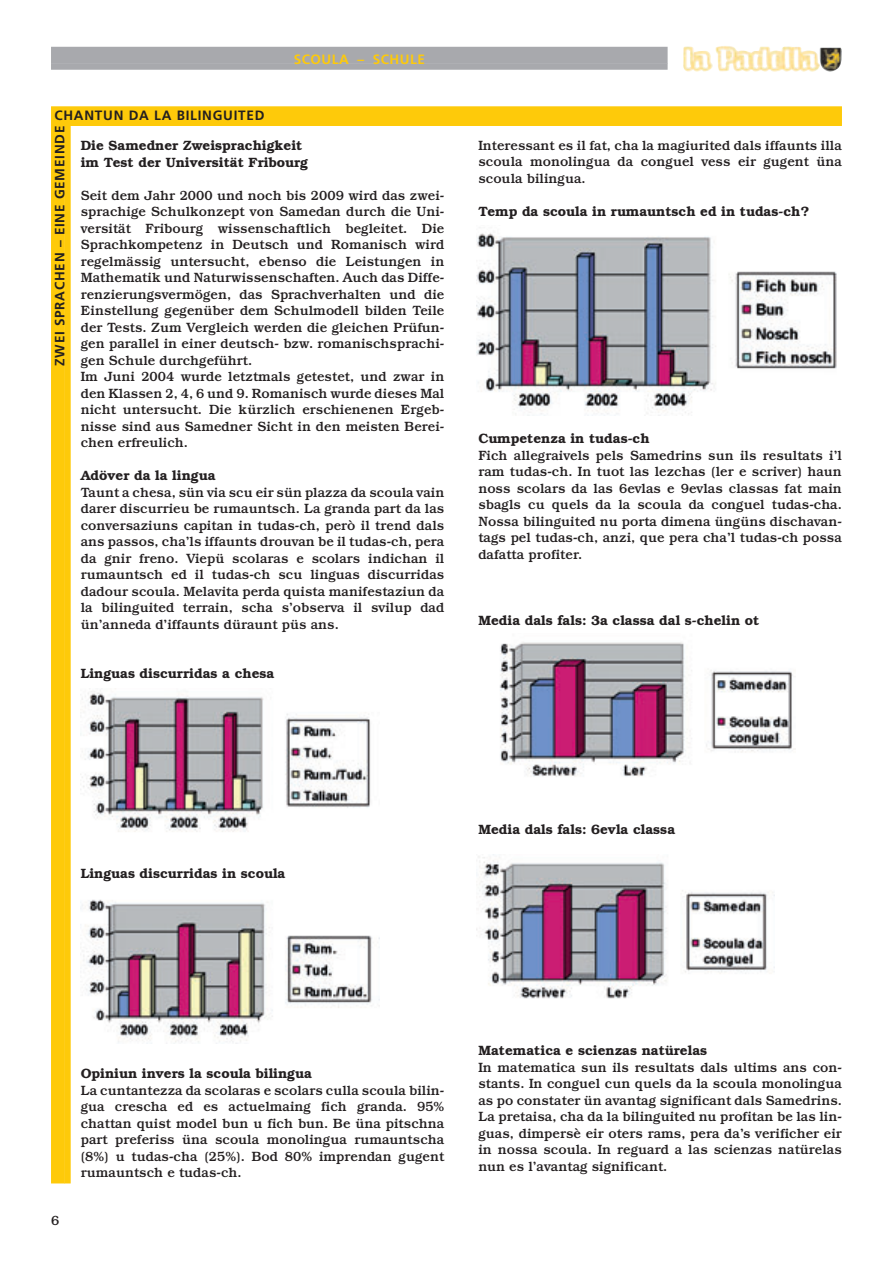
<style>
.page{position:relative;width:893px;height:1263px;background:#fff}
.page>*{position:absolute;margin:0;border:0;box-sizing:border-box;transform-origin:0 0}
.t1{font:500 13.5px/16.5px "Bookman";color:#231f20;text-align:justify}
.t2{font:600 13.5px/16.5px "Bookman";color:#231f20}
.t3{font:700 13.5px "Frutiger";letter-spacing:.055em;color:#231f20}
.t4{font:700 13.5px "Frutiger";letter-spacing:.04em;color:#feca0a}
</style>
<div class="page">
<img style="left:683px;top:46px;width:159px;height:26px">
<div style="left:51px;top:47px;width:617px;height:17px;background:#a8a9ad"></div>
<div style="left:51px;top:63px;width:617px;height:7px;background:#a8a9ad"></div>
<div style="left:51px;top:106px;width:791px;height:14px;background:#feca0a"></div>
<div style="left:51px;top:120px;width:791px;height:6px;background:#feca0a"></div>
<div style="left:51px;top:126px;width:14px;height:1057px;background:#feca0a"></div>
<div style="left:64px;top:126px;width:7px;height:1057px;background:#feca0a"></div>
<img style="left:82px;top:690px;width:289px;height:142px">
<img style="left:82px;top:899px;width:297px;height:144px">
<img style="left:476px;top:233px;width:361px;height:181px">
<img style="left:500px;top:642px;width:296px;height:135px">
<img style="left:476px;top:856px;width:299px;height:143px">
<p class="t4" style="left:294px;top:53px;width:133px">SCOULA – SCHULE</p>
<p class="t3" style="left:54px;top:110px;width:211px">CHANTUN DA LA BILINGUITED</p>
<p class="t3" style="left:54px;top:366px;width:242px;rotate:-90deg">ZWEI SPRACHEN – EINE GEMEINDE</p>
<p class="t2" style="left:81px;top:138px;width:229px">Die Samedner Zweisprachigkeit im Test der Universität Fribourg</p>
<p class="t1" style="left:81px;top:188px;width:365px;text-align:left">Seit dem Jahr 2000 und noch bis 2009 wird das zwei&shy;sprachige Schulkonzept von Samedan durch die Uni&shy;versität Fribourg wissenschaftlich begleitet. Die Sprachkompetenz in Deutsch und Romanisch wird regelmässig untersucht, ebenso die Leistungen in Mathematik und Naturwissenschaften. Auch das Diffe&shy;renzierungsvermögen, das Sprachverhalten und die Einstellung gegenüber dem Schulmodell bilden Teile der Tests. Zum Vergleich werden die gleichen Prüfun&shy;gen parallel in einer deutsch- bzw. romanischsprachi&shy;gen Schule durchgeführt.<br>Im Juni 2004 wurde letztmals getestet, und zwar in den Klassen 2, 4, 6 und 9. Romanisch wurde dieses Mal nicht untersucht. Die kürzlich erschienenen Ergeb&shy;nisse sind aus Samedner Sicht in den meisten Berei&shy;chen erfreulich.</p>
<p class="t2" style="left:81px;top:468px;width:136px">Adöver da la lingua</p>
<p class="t1" style="left:81px;top:485px;width:365px">Taunt a chesa, sün via scu eir sün plazza da scoula vain darer discurrieu be rumauntsch. La granda part da las conversaziuns capitan in tudas-ch, però il trend dals ans passos, cha’ls iffaunts drouvan be il tudas-ch, pera da gnir freno. Viepü scolaras e scolars indichan il rumauntsch ed il tudas-ch scu linguas discurridas dadour scoula. Melavita perda quista manifestaziun da la bilinguited terrain, scha s’observa il svilup dad ün’anneda d’iffaunts düraunt püs ans.</p>
<p class="t2" style="left:81px;top:666px;width:195px">Linguas discurridas a chesa</p>
<p class="t1" style="left:478px;top:138px;width:365px">Interessant es il fat, cha la magiurited dals iffaunts illa scoula monolingua da conguel vess eir gugent üna scoula bilingua.</p>
<p class="t2" style="left:478px;top:204px;width:332px">Temp da scoula in rumauntsch ed in tudas-ch?</p>
<p class="t2" style="left:478px;top:431px;width:173px">Cumpetenza in tudas-ch</p>
<p class="t1" style="left:478px;top:448px;width:365px">Fich allegraivels pels Samedrins sun ils resultats i’l ram tudas-ch. In tuot las lezchas (ler e scriver) haun noss scolars da las 6evlas e 9evlas classas fat main sbagls cu quels da la scoula da conguel tudas-cha.<br>Nossa bilinguited nu porta dimena üngüns dischavan&shy;tags pel tudas-ch, anzi, que pera cha’l tudas-ch possa dafatta profiter.</p>
<p class="t2" style="left:478px;top:613px;width:282px">Media dals fals: 3a classa dal s-chelin ot</p>
<p class="t2" style="left:81px;top:866px;width:206px">Linguas discurridas in scoula</p>
<p class="t2" style="left:478px;top:822px;width:198px">Media dals fals: 6evla classa</p>
<p class="t1" style="left:51px;top:1213px;width:10px">6</p>
<p class="t2" style="left:81px;top:1066px;width:233px">Opiniun invers la scoula bilingua</p>
<p class="t1" style="left:81px;top:1083px;width:365px">La cuntantezza da scolaras e scolars culla scoula bilin&shy;gua crescha ed es actuelmaing fich granda. 95% chattan quist model bun u fich bun. Be üna pitschna part preferiss üna scoula monolingua rumauntscha (8%) u tudas-cha (25%). Bod 80% imprendan gugent rumauntsch e tudas-ch.</p>
<p class="t2" style="left:478px;top:1043px;width:230px">Matematica e scienzas natürelas</p>
<p class="t1" style="left:478px;top:1060px;width:365px">In matematica sun ils resultats dals ultims ans con&shy;stants. In conguel cun quels da la scoula monolingua as po constater ün avantag significant dals Samedrins.<br>La pretaisa, cha da la bilinguited nu profitan be las lin&shy;guas, dimpersè eir oters rams, pera da’s verificher eir in nossa scoula. In reguard a las scienzas natürelas nun es l’avantag significant.</p>
</div>
